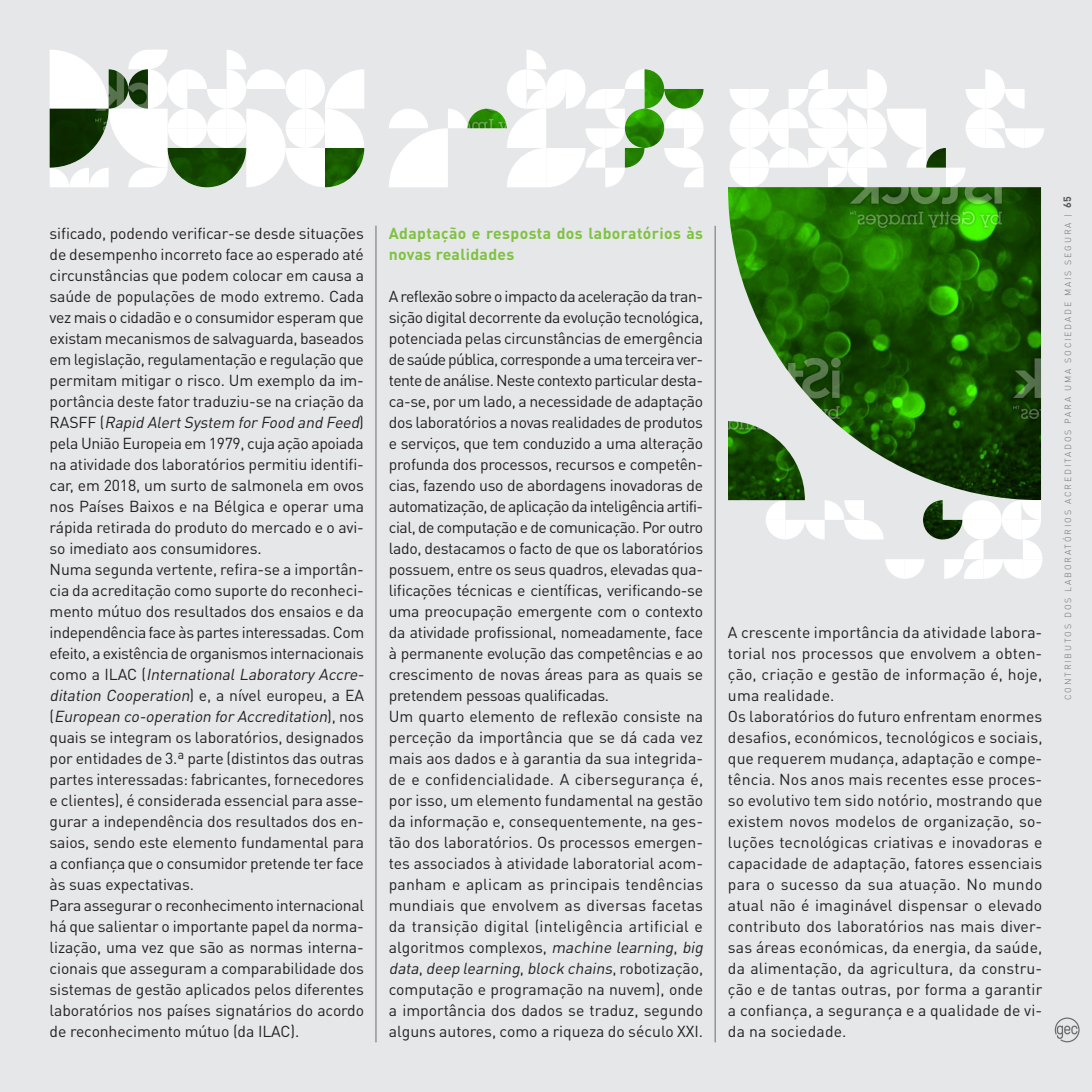
<style>
.page{position:relative;width:1092px;height:1092px;background:#fff}
.page>*{position:absolute;margin:0;border:0;box-sizing:border-box;transform-origin:0 0}
.miolo_1{font:15.75px/21px "DIN Pro";letter-spacing:-.01em;color:#231f20;text-align:justify}
.miolo_1-2{font:700 15.75px/21px "DIN Pro";letter-spacing:.025em;color:#7fc241}
.t1{font:300 8.75px "DIN Pro";letter-spacing:.21em;color:#6c6d70}
.s1{font-style:italic}
.s2{font-weight:700;font-size:10.5px;color:#57585a}
</style>
<div class="page">
<div style="left:0;top:0;width:1091px;height:1091px;background:#e6e7e9"></div>
<svg style="left:1054px;top:1017px;width:26px;height:25px"></svg>
<hr style="left:375px;top:226px;width:1px;height:816px;background:#6c6d70">
<hr style="left:714px;top:226px;width:1px;height:816px;background:#6c6d70">
<svg style="left:946px;top:168px;width:19px;height:19px"></svg>
<svg style="left:966px;top:69px;width:78px;height:79px"></svg>
<svg style="left:526px;top:50px;width:20px;height:19px"></svg>
<svg style="left:50px;top:50px;width:196px;height:19px"></svg>
<img style="left:50px;top:69px;width:895px;height:118px">
<img style="left:728px;top:187px;width:312px;height:234px">
<svg style="left:728px;top:421px;width:314px;height:158px"></svg>
<img style="left:728px;top:421px;width:76px;height:79px">
<p class="miolo_1" style="left:50px;top:222px;width:316px">sificado, podendo verificar-se desde situações de desempenho incorreto face ao esperado até circunstâncias que podem colocar em causa a saúde de populações de modo extremo. Cada vez mais o cidadão e o consumidor esperam que existam mecanismos de salvaguarda, baseados em legislação, regulamentação e regulação que permitam mitigar o risco. Um exemplo da im&shy;portância deste fator traduziu-se na criação da RAS F F ( <span class="s1">Rapid AlertSystem forFood and Feed</span>) pela União Europeia em 1979, cuja ação apoiada na atividade dos laboratórios permitiu identifi&shy;car, em 2018, um surto de salmonela em ovos nos Países Baixos e na Bélgica e operar uma rápida retirada do produto do mercado e o avi&shy;so imediato aos consumidores.</p>
<p class="miolo_1" style="left:50px;top:558px;width:319px;text-align:left">Numa segunda vertente, refira-se a importân&shy;cia da acreditação como suporte do reconheci&shy;mento mútuo dos resultados dos ensaios e da independência face às partes interessadas. Com efeito, a existência de organismos internacionais c o m o a I LA C ( <span class="s1">InternationalLaboratory Accre&shy;ditation Cooperation</span>) e , a n íve l e u ro p e u , a EA ( <span class="s1">European co-operation forAccreditation</span>) , n o s quais se integram os laboratórios, designados por entidades de 3.ª parte (distintos das outras partes interessadas: fabricantes, fornecedores e clientes), é considerada essencial para asse&shy;gurar a independência dos resultados dos en&shy;saios, sendo este elemento fundamental para a confiança que o consumidor pretende ter face às suas expectativas.</p>
<p class="miolo_1" style="left:50px;top:894px;width:316px">Para assegurar o reconhecimento internacional há que salientar o importante papel da norma&shy;lização, uma vez que são as normas interna&shy;cionais que asseguram a comparabilidade dos sistemas de gestão aplicados pelos diferentes laboratórios nos países signatários do acordo de reconhecimento mútuo (da ILAC).</p>
<p class="miolo_1-2" style="left:389px;top:222px;width:316px">Adaptação e resposta dos laboratórios às novas realidades</p>
<p class="miolo_1" style="left:389px;top:285px;width:316px">A reflexão sobre o impacto da aceleração da tran&shy;sição digital decorrente da evolução tecnológica, potenciada pelas circunstâncias de emergência de saúde pública, corresponde a uma terceira ver&shy;tente de análise. Neste contexto particular desta&shy;ca-se, por um lado, a necessidade de adaptação dos laboratórios a novas realidades de produtos e serviços, que tem conduzido a uma alteração profunda dos processos, recursos e competên&shy;cias, fazendo uso de abordagens inovadoras de automatização, de aplicação da inteligência artifi&shy;cial, de computação e de comunicação. Por outro lado, destacamos o facto de que os laboratórios possuem, entre os seus quadros, elevadas qua&shy;lificações técnicas e científicas, verificando-se uma preocupação emergente com o contexto da atividade profissional, nomeadamente, face à permanente evolução das competências e ao crescimento de novas áreas para as quais se pretendem pessoas qualificadas.</p>
<p class="miolo_1" style="left:389px;top:705px;width:319px;text-align:left">Um quarto elemento de reflexão consiste na perceção da importância que se dá cada vez mais aos dados e à garantia da sua integrida&shy;de e confidencialidade. A cibersegurança é, por isso, um elemento fundamental na gestão da informação e, consequentemente, na ges&shy;tão dos laboratórios. Os processos emergen&shy;tes associados à atividade laboratorial acom&shy;panham e aplicam as principais tendências mundiais que envolvem as diversas facetas da transição digital (inteligência artificial e algoritmos complexos, <span class="s1">machine learning</span>, <span class="s1">big data</span>, <span class="s1">deep learning</span>, <span class="s1">block chains</span>, ro b o t i z a ç ã o , computação e programação na nuvem), onde a importância dos dados se traduz, segundo alguns autores, como a riqueza do século XXI.</p>
<p class="miolo_1" style="left:728px;top:621px;width:316px">A crescente importância da atividade labora&shy;torial nos processos que envolvem a obten&shy;ção, criação e gestão de informação é, hoje, uma realidade.</p>
<p class="miolo_1" style="left:728px;top:705px;width:316px">Os laboratórios do futuro enfrentam enormes desafios, económicos, tecnológicos e sociais, que requerem mudança, adaptação e compe&shy;tência. Nos anos mais recentes esse proces&shy;so evolutivo tem sido notório, mostrando que existem novos modelos de organização, so&shy;luções tecnológicas criativas e inovadoras e capacidade de adaptação, fatores essenciais para o sucesso da sua atuação. No mundo atual não é imaginável dispensar o elevado contributo dos laboratórios nas mais diver&shy;sas áreas económicas, da energia, da saúde, da alimentação, da agricultura, da constru&shy;ção e de tantas outras, por forma a garantir a confiança, a segurança e a qualidade de vi&shy;da na sociedade.</p>
<p class="t1" style="left:1061px;top:700px;width:505px;rotate:-90deg">CONTRIBUTOS DOS LABORATÓRIOS ACREDITADOS PARA UMA SOCIEDADE MAIS SEGURA | <span class="s2">65</span></p>
</div>
